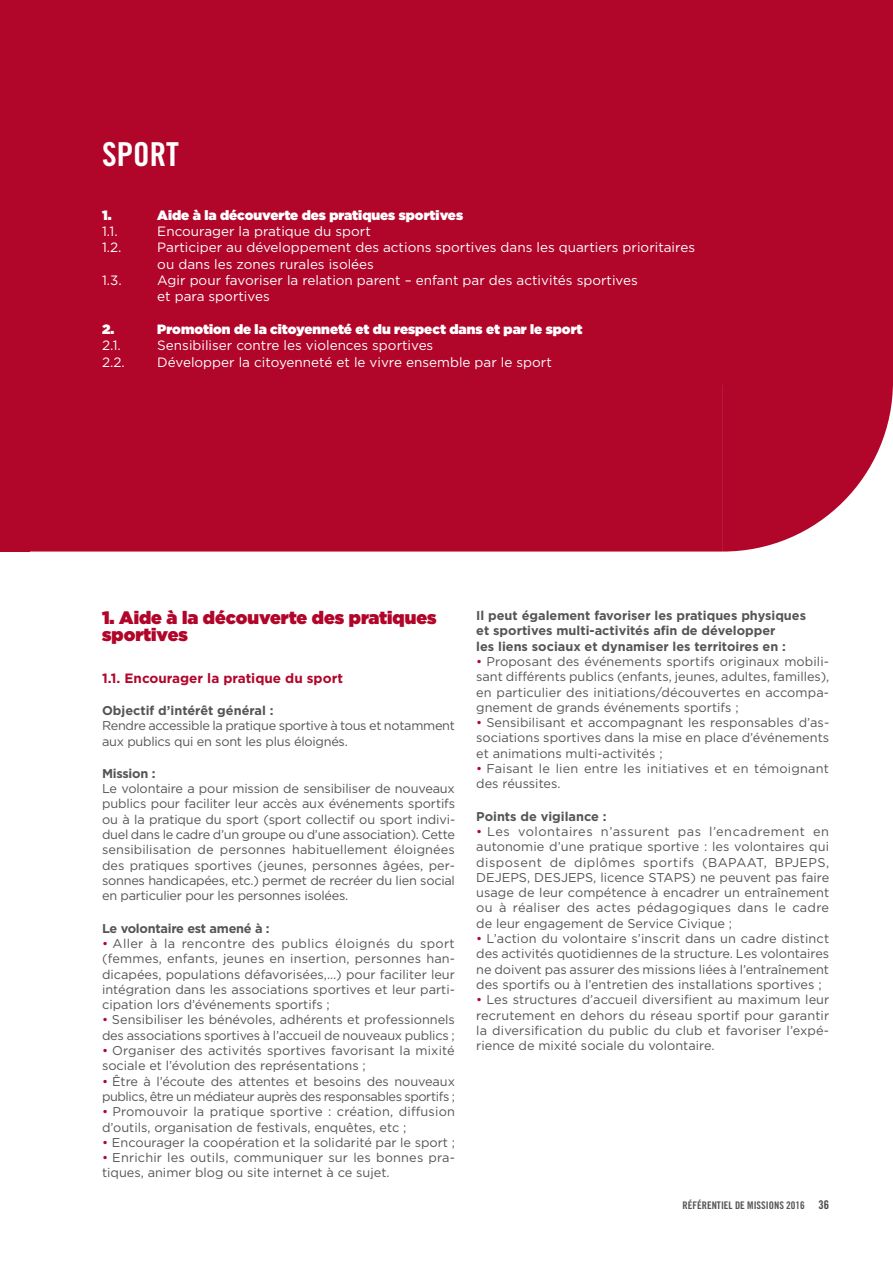
<style>
.page{position:relative;width:893px;height:1263px;background:#fff}
.page>*{position:absolute;margin:0;border:0;box-sizing:border-box;transform-origin:0 0}
.t1{font:33px "Trade Gothic Bold Cond Twenty";color:#fff}
.t2{font:900 18px/17.2px "Gotham";color:#b1052a}
.t3{font:13.5px/16.2px "Gotham";color:#fff}
.t4{font:900 13.5px "Gotham";color:#fff}
.t5{font:700 13.5px "Gotham";color:#b1052a}
.t6{font:12.75px/15.3px "Gotham";color:#555;text-align:justify}
.t7{font:700 12.75px/15.3px "Gotham";color:#555}
.t8{font:12.75px/15.3px "Gotham";letter-spacing:-.03em;color:#555}
.t9{font:12.75px/15.3px "Gotham";letter-spacing:-.025em;color:#555}
.t10{font:700 12.75px "Gotham";letter-spacing:-.02em;color:#555}
.t11{font:10.5px "Trade Gothic Bold Cond Twenty";color:#555}
.s1{color:#b1052a}
.s2{font-size:12px;color:#484848}
</style>
<div class="page">
<div style="left:30px;top:0;width:693px;height:551px;background:#b1052a"></div>
<svg style="left:723px;top:385px;width:170px;height:166px"></svg>
<div style="left:723px;top:0;width:170px;height:385px;background:#b1052a"></div>
<div style="left:0;top:0;width:30px;height:551px;background:#b1052a"></div>
<h1 class="t1" style="left:102px;top:134px;width:78px">SPORT</h1>
<p class="t4" style="left:102px;top:206px;width:11px">1.</p>
<p class="t4" style="left:157px;top:206px;width:307px">Aide à la découverte des pratiques sportives</p>
<p class="t3" style="left:102px;top:223px;width:17px">1.1.</p>
<p class="t3" style="left:157px;top:223px;width:215px">Encourager la pratique du sport</p>
<p class="t3" style="left:102px;top:239px;width:21px">1.2.</p>
<p class="t3" style="left:157px;top:239px;width:539px">Participer au développement des actions sportives dans les quartiers prioritaires ou dans les zones rurales isolées</p>
<p class="t3" style="left:102px;top:272px;width:21px">1.3.</p>
<p class="t3" style="left:157px;top:272px;width:482px">Agir pour favoriser la relation parent – enfant par des activités sportives et para sportives</p>
<p class="t4" style="left:102px;top:320px;width:14px">2.</p>
<p class="t4" style="left:157px;top:320px;width:427px">Promotion de la citoyenneté et du respect dans et par le sport</p>
<p class="t3" style="left:102px;top:337px;width:20px">2.1.</p>
<p class="t3" style="left:157px;top:337px;width:278px">Sensibiliser contre les violences sportives</p>
<p class="t3" style="left:102px;top:353px;width:24px">2.2.</p>
<p class="t3" style="left:157px;top:353px;width:396px">Développer la citoyenneté et le vivre ensemble par le sport</p>
<h2 class="t2" style="left:102px;top:608px;width:336px">1. Aide à la découverte des pratiques sportives</h2>
<p class="t5" style="left:102px;top:670px;width:242px">1.1. Encourager la pratique du sport</p>
<p class="t7" style="left:102px;top:703px;width:173px">Objectif d’intérêt général :</p>
<p class="t9" style="left:102px;top:718px;width:354px">Rendre accessible la pratique sportive à tous et notamment aux publics qui en sont les plus éloignés.</p>
<p class="t10" style="left:102px;top:766px;width:55px">Mission :</p>
<p class="t6" style="left:102px;top:781px;width:355px">Le volontaire a pour mission de sensibiliser de nouveaux publics pour faciliter leur accès aux événements sportifs ou à la pratique du sport (sport collectif ou sport indivi&shy;duel dans le cadre d’un groupe ou d’une association). Cette sensibilisation de personnes habituellement éloignées des pratiques sportives (jeunes, personnes âgées, per&shy;sonnes handicapées, etc.) permet de recréer du lien social en particulier pour les personnes isolées.</p>
<p class="t10" style="left:102px;top:920px;width:169px">Le volontaire est amené à :</p>
<p class="t6" style="left:102px;top:935px;width:355px"><span class="s1">•</span> Aller à la rencontre des publics éloignés du sport (femmes, enfants, jeunes en insertion, personnes han&shy;dicapées, populations défavorisées,…) pour faciliter leur intégration dans les associations sportives et leur parti&shy;cipation lors d’événements sportifs ;</p>
<p class="t6" style="left:102px;top:1012px;width:354px"><span class="s1">•</span> Sensibiliser les bénévoles, adhérents et professionnels des associations sportives à l’accueil de nouveaux publics ;</p>
<p class="t6" style="left:102px;top:1042px;width:354px"><span class="s1">•</span> Organiser des activités sportives favorisant la mixité sociale et l’évolution des représentations ;</p>
<p class="t8" style="left:102px;top:1073px;width:354px"><span class="s1">•</span> Être à l’écoute des attentes et besoins des nouveaux publics, être un médiateur auprès des responsables sportifs ;</p>
<p class="t6" style="left:102px;top:1104px;width:354px"><span class="s1">•</span> Promouvoir la pratique sportive : création, diffusion d’outils, organisation de festivals, enquêtes, etc ;</p>
<p class="t6" style="left:102px;top:1134px;width:354px"><span class="s1">•</span> Encourager la coopération et la solidarité par le sport ;</p>
<p class="t6" style="left:102px;top:1150px;width:354px"><span class="s1">•</span> Enrichir les outils, communiquer sur les bonnes pra&shy;tiques, animer blog ou site internet à ce sujet.</p>
<p class="t7" style="left:476px;top:608px;width:331px">Il peut également favoriser les pratiques physiques et sportives multi-activités afin de développer<br>les liens sociaux et dynamiser les territoires en :</p>
<p class="t6" style="left:476px;top:653px;width:355px"><span class="s1">•</span> Proposant des événements sportifs originaux mobili&shy;sant différents publics (enfants, jeunes, adultes, familles), en particulier des initiations/découvertes en accompa&shy;gnement de grands événements sportifs ;</p>
<p class="t6" style="left:476px;top:715px;width:354px"><span class="s1">•</span> Sensibilisant et accompagnant les responsables d’as&shy;sociations sportives dans la mise en place d’événements et animations multi-activités ;</p>
<p class="t6" style="left:476px;top:760px;width:354px"><span class="s1">•</span> Faisant le lien entre les initiatives et en témoignant des réussites.</p>
<p class="t7" style="left:476px;top:808px;width:132px">Points de vigilance :</p>
<p class="t6" style="left:476px;top:823px;width:355px"><span class="s1">•</span> Les volontaires n’assurent pas l’encadrement en autonomie d’une pratique sportive : les volontaires qui disposent de diplômes sportifs (BAPAAT, BPJEPS, DEJEPS, DESJEPS, licence STAPS) ne peuvent pas faire usage de leur compétence à encadrer un entraînement ou à réaliser des actes pédagogiques dans le cadre de leur engagement de Service Civique ;</p>
<p class="t6" style="left:476px;top:931px;width:354px"><span class="s1">•</span> L’action du volontaire s’inscrit dans un cadre distinct des activités quotidiennes de la structure. Les volontaires ne doivent pas assurer des missions liées à l’entraînement des sportifs ou à l’entretien des installations sportives ;</p>
<p class="t6" style="left:476px;top:992px;width:355px"><span class="s1">•</span> Les structures d’accueil diversifient au maximum leur recrutement en dehors du réseau sportif pour garantir la diversification du public du club et favoriser l’expé&shy;rience de mixité sociale du volontaire.</p>
<p class="t11" style="left:682px;top:1199px;width:148px">RÉFÉRENTIEL DE MISSIONS 2016 <span class="s2">36</span></p>
</div>
